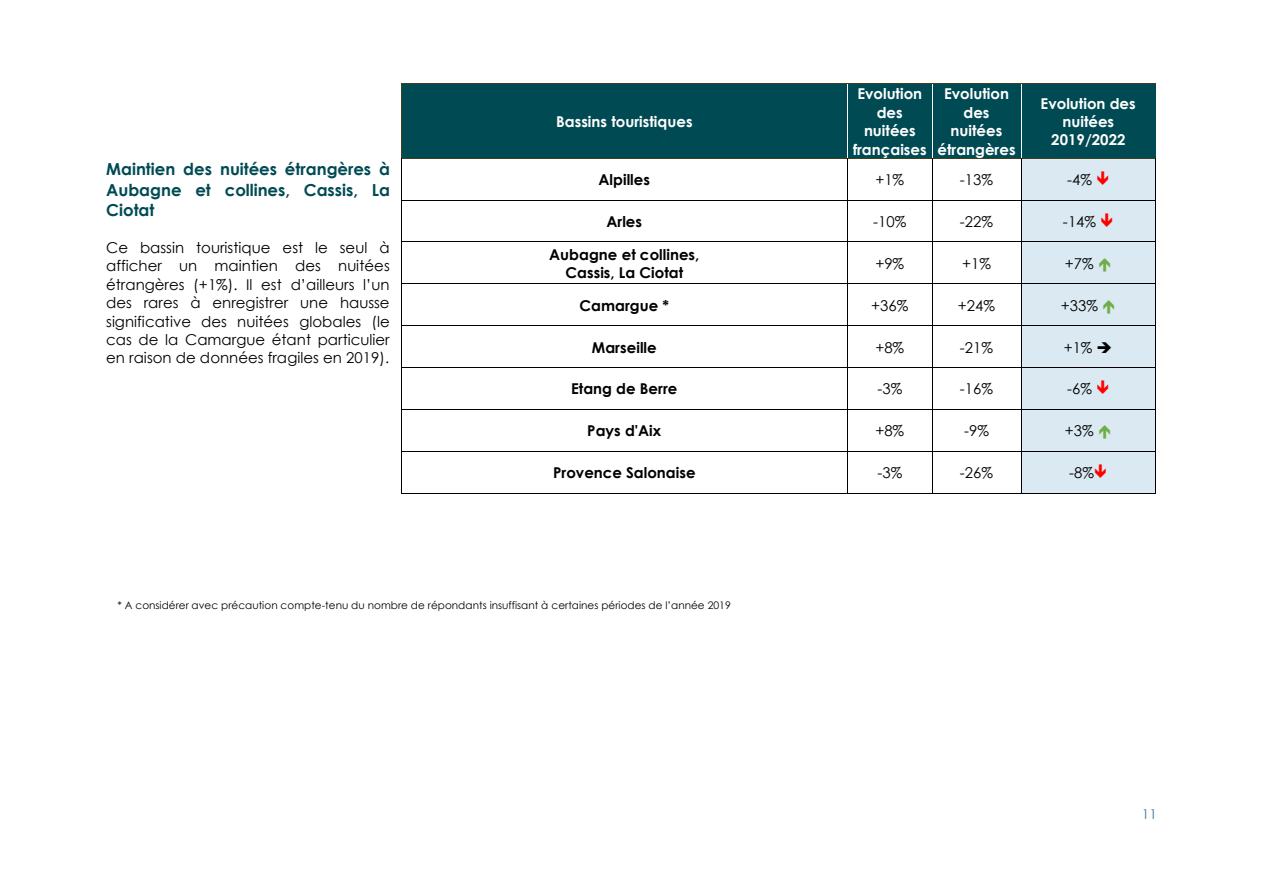
<style>
.page{position:relative;width:1263px;height:893px;background:#fff}
.page>*{position:absolute;margin:0;border:0;box-sizing:border-box;transform-origin:0 0}
.t1{font:700 16.5px/20.1px "Century Gothic";color:#004a54;text-align:justify}
.t2{font:15px/18.5px "Century Gothic";color:#000;text-align:justify}
.t3{font:700 15px/18.5px "Century Gothic";color:#fff;text-align:center}
.t4{font:700 15px/18.3px "Century Gothic";color:#000;text-align:center}
.t5{font:13.5px "Century Gothic";color:#387ca4}
.t6{font:10.5px "Century Gothic";letter-spacing:.005em;color:#000}
</style>
<div class="page">
<div style="left:401px;top:84px;width:446px;height:74px;background:#004a54"></div>
<div style="left:848px;top:84px;width:84px;height:74px;background:#004a54"></div>
<div style="left:933px;top:84px;width:88px;height:74px;background:#004a54"></div>
<div style="left:1021px;top:84px;width:135px;height:74px;background:#004a54"></div>
<hr style="left:401px;top:84px;width:446px;height:1px;background:#40411e">
<hr style="left:848px;top:84px;width:84px;height:1px;background:#40411e">
<hr style="left:933px;top:84px;width:88px;height:1px;background:#40411e">
<hr style="left:1021px;top:84px;width:135px;height:1px;background:#40411e">
<hr style="left:401px;top:84px;width:1px;height:74px;background:#40411e">
<hr style="left:1021px;top:84px;width:1px;height:74px;background:#fff">
<div style="left:1021px;top:159px;width:134px;height:41px;background:#dae9f2"></div>
<hr style="left:401px;top:158px;width:446px;height:1px;background:#40411e">
<hr style="left:848px;top:158px;width:84px;height:1px;background:#40411e">
<hr style="left:933px;top:158px;width:88px;height:1px;background:#40411e">
<hr style="left:1021px;top:158px;width:134px;height:1px;background:#40411e">
<hr style="left:401px;top:159px;width:1px;height:41px;background:#000">
<hr style="left:847px;top:159px;width:1px;height:41px;background:#000">
<hr style="left:932px;top:159px;width:1px;height:41px;background:#000">
<hr style="left:1021px;top:159px;width:1px;height:41px;background:#000">
<hr style="left:1155px;top:159px;width:1px;height:41px;background:#000">
<div style="left:1021px;top:201px;width:134px;height:41px;background:#dae9f2"></div>
<hr style="left:401px;top:200px;width:446px;height:1px;background:#000">
<hr style="left:848px;top:200px;width:84px;height:1px;background:#000">
<hr style="left:933px;top:200px;width:88px;height:1px;background:#000">
<hr style="left:1021px;top:200px;width:134px;height:1px;background:#000">
<hr style="left:401px;top:201px;width:1px;height:41px;background:#000">
<hr style="left:847px;top:201px;width:1px;height:41px;background:#000">
<hr style="left:932px;top:201px;width:1px;height:41px;background:#000">
<hr style="left:1021px;top:201px;width:1px;height:41px;background:#000">
<hr style="left:1155px;top:201px;width:1px;height:41px;background:#000">
<div style="left:1021px;top:242px;width:134px;height:42px;background:#dae9f2"></div>
<hr style="left:401px;top:242px;width:446px;height:1px;background:#000">
<hr style="left:848px;top:242px;width:84px;height:1px;background:#000">
<hr style="left:933px;top:242px;width:88px;height:1px;background:#000">
<hr style="left:1021px;top:242px;width:134px;height:1px;background:#000">
<hr style="left:401px;top:242px;width:1px;height:42px;background:#000">
<hr style="left:847px;top:242px;width:1px;height:42px;background:#000">
<hr style="left:932px;top:242px;width:1px;height:42px;background:#000">
<hr style="left:1021px;top:242px;width:1px;height:42px;background:#000">
<hr style="left:1155px;top:242px;width:1px;height:42px;background:#000">
<div style="left:1021px;top:284px;width:134px;height:41px;background:#dae9f2"></div>
<hr style="left:401px;top:284px;width:446px;height:1px;background:#000">
<hr style="left:848px;top:284px;width:84px;height:1px;background:#000">
<hr style="left:933px;top:284px;width:88px;height:1px;background:#000">
<hr style="left:1021px;top:284px;width:134px;height:1px;background:#000">
<hr style="left:401px;top:284px;width:1px;height:41px;background:#000">
<hr style="left:847px;top:284px;width:1px;height:41px;background:#000">
<hr style="left:932px;top:284px;width:1px;height:41px;background:#000">
<hr style="left:1021px;top:284px;width:1px;height:41px;background:#000">
<hr style="left:1155px;top:284px;width:1px;height:41px;background:#000">
<div style="left:1021px;top:326px;width:134px;height:41px;background:#dae9f2"></div>
<hr style="left:401px;top:325px;width:446px;height:1px;background:#000">
<hr style="left:848px;top:325px;width:84px;height:1px;background:#000">
<hr style="left:933px;top:325px;width:88px;height:1px;background:#000">
<hr style="left:1021px;top:325px;width:134px;height:1px;background:#000">
<hr style="left:401px;top:326px;width:1px;height:41px;background:#000">
<hr style="left:847px;top:326px;width:1px;height:41px;background:#000">
<hr style="left:932px;top:326px;width:1px;height:41px;background:#000">
<hr style="left:1021px;top:326px;width:1px;height:41px;background:#000">
<hr style="left:1155px;top:326px;width:1px;height:41px;background:#000">
<div style="left:1021px;top:368px;width:134px;height:41px;background:#dae9f2"></div>
<hr style="left:401px;top:367px;width:446px;height:1px;background:#000">
<hr style="left:848px;top:367px;width:84px;height:1px;background:#000">
<hr style="left:933px;top:367px;width:88px;height:1px;background:#000">
<hr style="left:1021px;top:367px;width:134px;height:1px;background:#000">
<hr style="left:401px;top:368px;width:1px;height:41px;background:#000">
<hr style="left:847px;top:368px;width:1px;height:41px;background:#000">
<hr style="left:932px;top:368px;width:1px;height:41px;background:#000">
<hr style="left:1021px;top:368px;width:1px;height:41px;background:#000">
<hr style="left:1155px;top:368px;width:1px;height:41px;background:#000">
<div style="left:1021px;top:410px;width:134px;height:41px;background:#dae9f2"></div>
<hr style="left:401px;top:409px;width:446px;height:1px;background:#000">
<hr style="left:848px;top:409px;width:84px;height:1px;background:#000">
<hr style="left:933px;top:409px;width:88px;height:1px;background:#000">
<hr style="left:1021px;top:409px;width:134px;height:1px;background:#000">
<hr style="left:401px;top:410px;width:1px;height:41px;background:#000">
<hr style="left:847px;top:410px;width:1px;height:41px;background:#000">
<hr style="left:932px;top:410px;width:1px;height:41px;background:#000">
<hr style="left:1021px;top:410px;width:1px;height:41px;background:#000">
<hr style="left:1155px;top:410px;width:1px;height:41px;background:#000">
<div style="left:1021px;top:452px;width:134px;height:41px;background:#dae9f2"></div>
<hr style="left:401px;top:451px;width:446px;height:1px;background:#000">
<hr style="left:848px;top:451px;width:84px;height:1px;background:#000">
<hr style="left:933px;top:451px;width:88px;height:1px;background:#000">
<hr style="left:1021px;top:451px;width:134px;height:1px;background:#000">
<hr style="left:401px;top:452px;width:1px;height:41px;background:#000">
<hr style="left:401px;top:493px;width:446px;height:1px;background:#000">
<hr style="left:847px;top:452px;width:1px;height:41px;background:#000">
<hr style="left:848px;top:493px;width:84px;height:1px;background:#000">
<hr style="left:932px;top:452px;width:1px;height:41px;background:#000">
<hr style="left:933px;top:493px;width:88px;height:1px;background:#000">
<hr style="left:1021px;top:452px;width:1px;height:41px;background:#000">
<hr style="left:1021px;top:493px;width:134px;height:1px;background:#000">
<hr style="left:1155px;top:452px;width:1px;height:41px;background:#000">
<p class="t1" style="left:106px;top:159px;width:286px">Maintien des nuitées étrangères à Aubagne et collines, Cassis, La Ciotat</p>
<p class="t2" style="left:106px;top:238px;width:285px">Ce bassin touristique est le seul à afficher un maintien des nuitées étrangères (+1%). Il est d’ailleurs l’un des rares à enregistrer une hausse significative des nuitées globales (le cas de la Camargue étant particulier en raison de données fragiles en 2019).</p>
<p class="t3" style="left:556px;top:112px;width:138px">Bassins touristiques</p>
<p class="t3" style="left:853px;top:84px;width:75px">Evolution des nuitées françaises</p>
<p class="t3" style="left:937px;top:84px;width:80px">Evolution des nuitées étrangères</p>
<p class="t3" style="left:1041px;top:93px;width:97px">Evolution des nuitées<br>2019/2022</p>
<p class="t4" style="left:599px;top:170px;width:53px">Alpilles</p>
<p class="t2" style="left:875px;top:170px;width:30px">+1%</p>
<p class="t2" style="left:960px;top:170px;width:35px">-13%</p>
<p class="t2" style="left:1067px;top:170px;width:26px">-4%</p>
<p class="t4" style="left:606px;top:212px;width:37px">Arles</p>
<p class="t2" style="left:873px;top:212px;width:35px">-10%</p>
<p class="t2" style="left:960px;top:212px;width:35px">-22%</p>
<p class="t2" style="left:1063px;top:212px;width:35px">-14%</p>
<p class="t4" style="left:549px;top:244px;width:152px">Aubagne et collines,<br>Cassis, La Ciotat</p>
<p class="t2" style="left:875px;top:254px;width:30px">+9%</p>
<p class="t2" style="left:962px;top:254px;width:30px">+1%</p>
<p class="t2" style="left:1065px;top:254px;width:30px">+7%</p>
<p class="t4" style="left:579px;top:296px;width:91px">Camargue *</p>
<p class="t2" style="left:871px;top:296px;width:39px">+36%</p>
<p class="t2" style="left:958px;top:296px;width:39px">+24%</p>
<p class="t2" style="left:1061px;top:296px;width:39px">+33%</p>
<p class="t4" style="left:592px;top:337px;width:66px">Marseille</p>
<p class="t2" style="left:875px;top:337px;width:30px">+8%</p>
<p class="t2" style="left:960px;top:337px;width:35px">-21%</p>
<p class="t2" style="left:1064px;top:337px;width:50px">+1% ➔</p>
<p class="t4" style="left:571px;top:379px;width:108px">Etang de Berre</p>
<p class="t2" style="left:877px;top:379px;width:26px">-3%</p>
<p class="t2" style="left:960px;top:379px;width:35px">-16%</p>
<p class="t2" style="left:1067px;top:379px;width:26px">-6%</p>
<p class="t4" style="left:587px;top:421px;width:75px">Pays d'Aix</p>
<p class="t2" style="left:875px;top:421px;width:30px">+8%</p>
<p class="t2" style="left:964px;top:421px;width:26px">-9%</p>
<p class="t2" style="left:1065px;top:421px;width:30px">+3%</p>
<p class="t4" style="left:553px;top:463px;width:144px">Provence Salonaise</p>
<p class="t2" style="left:877px;top:463px;width:26px">-3%</p>
<p class="t2" style="left:960px;top:463px;width:35px">-26%</p>
<p class="t2" style="left:1069px;top:463px;width:26px">-8%</p>
<p class="t6" style="left:118px;top:598px;width:615px">* A considérer avec précaution compte-tenu du nombre de répondants insuffisant à certaines périodes de l’année 2019</p>
<p class="t5" style="left:1142px;top:805px;width:17px">11</p>
</div>
